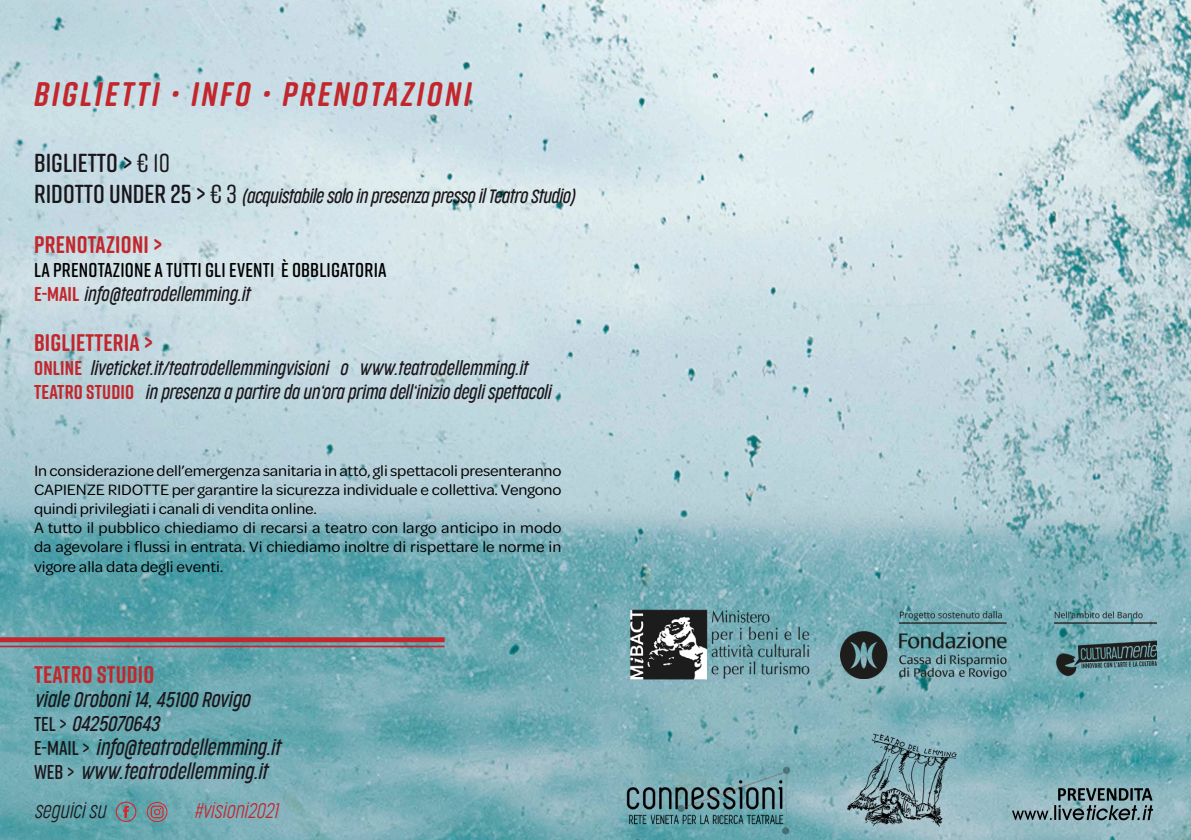
<style>
.page{position:relative;width:1191px;height:840px;background:#fff}
.page>*{position:absolute;margin:0;border:0;box-sizing:border-box;transform-origin:0 0}
.t1{font:italic 700 34px "Rift Soft";letter-spacing:.08em;color:#c1272d}
.t2{font:600 26px "Rift Soft";color:#1a171c}
.t3{font:700 24px "Rift Soft";letter-spacing:.01em;color:#c1272d}
.t4{font:italic 300 20px "Cocogoose Compressed";color:#1a171c}
.t5{font:600 20px "Rift Soft";letter-spacing:.01em;color:#000}
.t6{font:italic 200 20px "Cocogoose Compressed";color:#c1272d}
.t7{font:italic 200 20px "Cocogoose Compressed";color:#1a171c}
.t8{font:italic 300 18px "Cocogoose Compressed";letter-spacing:-.01em;color:#1a171c}
.t9{font:16px/19.2px "Omnes Cond";letter-spacing:-.005em;color:#000;text-align:justify;scale:1.15 1}
.s1{font-weight:500}
.s2{font-family:"Rift Soft";font-weight:600;font-style:normal;font-size:26px}
.s3{font-family:"Rift Soft";font-weight:500;font-style:normal;font-size:26px}
.s4{font-family:"Rift Soft";font-weight:700;font-style:normal;font-size:20px;color:#c1272d}
.s5{font-family:"Rift Soft";font-weight:600;font-style:normal}
</style>
<div class="page">
<img style="left:0;top:0;width:1191px;height:839px">
<svg style="left:116px;top:801px;width:20px;height:20px"></svg>
<svg style="left:147px;top:801px;width:20px;height:20px"></svg>
<div style="left:0;top:637px;width:444px;height:5px;background:#c1272d"></div>
<hr style="left:0;top:645px;width:444px;height:2px;background:#c1272d">
<img style="left:840px;top:611px;width:317px;height:67px">
<img style="left:617px;top:605px;width:193px;height:87px">
<img style="left:622px;top:763px;width:172px;height:74px">
<img style="left:840px;top:727px;width:123px;height:104px">
<img style="left:998px;top:780px;width:159px;height:46px">
<img style="left:1012px;top:804px;width:141px;height:15px">
<p class="t1" style="left:34px;top:70px;width:439px">BIGLIETTI • INFO • PRENOTAZIONI</p>
<p class="t2" style="left:34px;top:144px;width:137px">BIGLIETTO &gt; <span class="s1">€ 10</span></p>
<p class="t8" style="left:34px;top:184px;width:542px"><span class="s2">RIDOTTO UNDER 25 &gt;</span> <span class="s3">€ 3</span> (acquistabile solo in presenza presso il Teatro Studio)</p>
<p class="t3" style="left:34px;top:227px;width:130px">PRENOTAZIONI &gt;</p>
<p class="t5" style="left:34px;top:256px;width:354px">LA PRENOTAZIONE A TUTTI GLI EVENTI È OBBLIGATORIA</p>
<p class="t8" style="left:34px;top:282px;width:217px"><span class="s4">E-MAIL</span> info@teatrodellemming.it</p>
<p class="t3" style="left:34px;top:325px;width:121px">BIGLIETTERIA &gt;</p>
<p class="t8" style="left:34px;top:356px;width:495px"><span class="s4">ONLINE</span> liveticket.it/teatrodellemmingvisioni o www.teatrodellemming.it</p>
<p class="t8" style="left:34px;top:380px;width:518px"><span class="s4">TEATRO STUDIO</span> in presenza a partire da un‘ora prima dell‘inizio degli spettacoli</p>
<p class="t9" style="left:34px;top:459px;width:460px">In considerazione dell’emergenza sanitaria in atto, gli spettacoli presenteranno CAPIENZE RIDOTTE per garantire la sicurezza individuale e collettiva. Vengono quindi privilegiati i canali di vendita online.</p>
<p class="t9" style="left:34px;top:517px;width:460px">A tutto il pubblico chiediamo di recarsi a teatro con largo anticipo in modo da agevolare i flussi in entrata. Vi chiediamo inoltre di rispettare le norme in vigore alla data degli eventi.</p>
<p class="t3" style="left:34px;top:656px;width:122px">TEATRO STUDIO</p>
<p class="t4" style="left:34px;top:685px;width:217px">viale Oroboni 14, 45100 Rovigo</p>
<p class="t4" style="left:34px;top:709px;width:127px"><span class="s5">TEL &gt;</span> 0425070643</p>
<p class="t4" style="left:34px;top:733px;width:247px"><span class="s5">E-MAIL &gt;</span> info@teatrodellemming.it</p>
<p class="t4" style="left:34px;top:757px;width:235px"><span class="s5">WEB &gt;</span> www.teatrodellemming.it</p>
<p class="t7" style="left:34px;top:797px;width:73px">SEGUICI SU</p>
<p class="t6" style="left:194px;top:797px;width:85px">#VISIONI2021</p>
</div>
